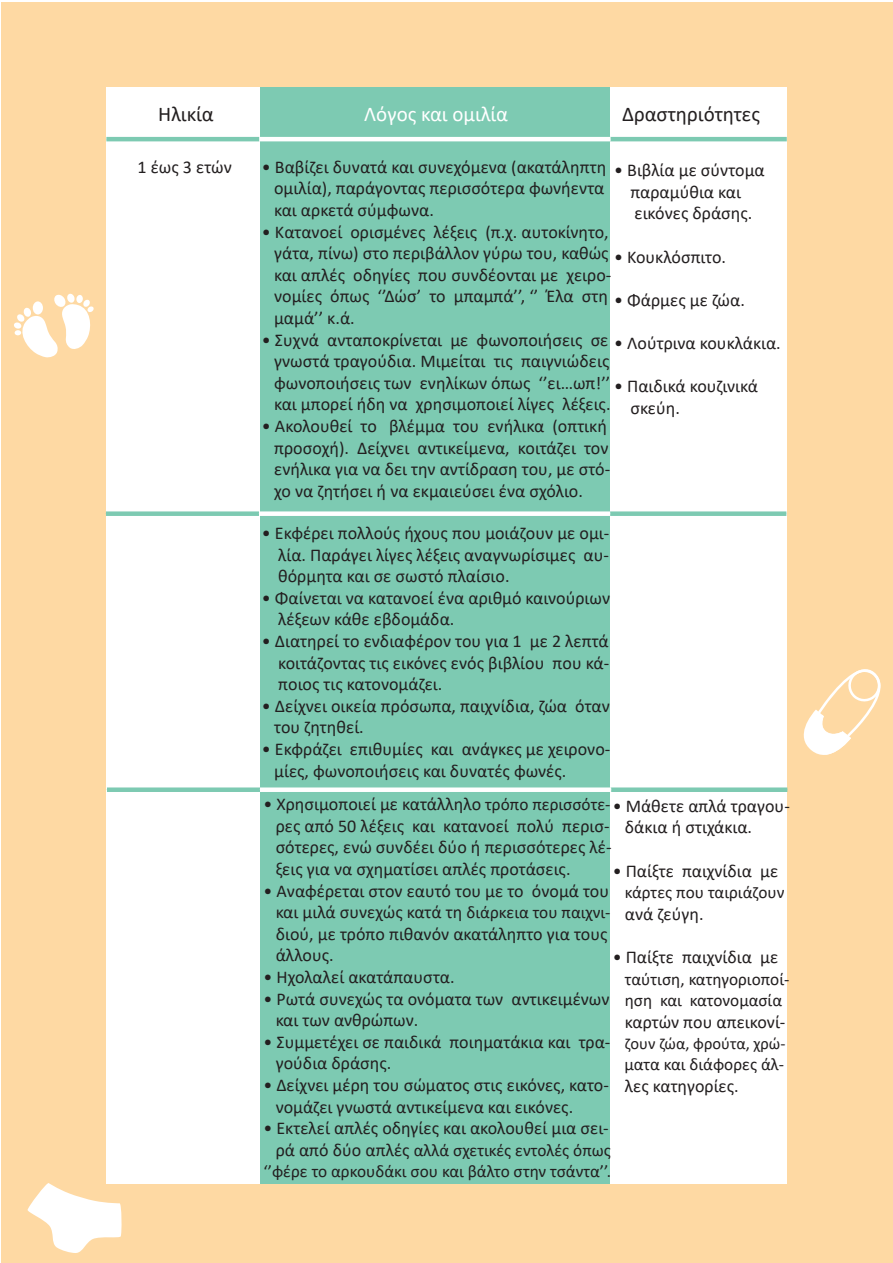
<style>
.page{position:relative;width:893px;height:1263px;background:#fff}
.page>*{position:absolute;margin:0;border:0;box-sizing:border-box;transform-origin:0 0}
.t1{font:21px "Calibri";color:#231f20}
.t2{font:21px "Calibri";color:#fff}
.t3{font:18px/21.6px "Calibri";color:#231f20}
.t4{font:17.25px/20.7px "Calibri";color:#231f20;text-align:right}
.t5{font:16.5px "Calibri";color:#231f20}
.s1{font-size:17.25px}
.s2{font-size:18px}
</style>
<div class="page">
<div style="left:2px;top:2px;width:891px;height:1261px;background:#fed9a3"></div>
<div style="left:259px;top:87px;width:357px;height:1096px;background:#7dcab2"></div>
<div style="left:106px;top:87px;width:153px;height:1096px;background:#fff"></div>
<div style="left:611px;top:88px;width:176px;height:1095px;background:#fff"></div>
<hr style="left:106px;top:137px;width:153px;height:4px;background:#7dcab2">
<hr style="left:610px;top:137px;width:177px;height:4px;background:#7dcab2">
<hr style="left:259px;top:137px;width:352px;height:4px;background:#fff">
<div style="left:106px;top:511px;width:153px;height:5px;background:#7dcab2"></div>
<div style="left:609px;top:511px;width:177px;height:5px;background:#7dcab2"></div>
<div style="left:259px;top:511px;width:351px;height:5px;background:#fff"></div>
<div style="left:107px;top:787px;width:153px;height:5px;background:#7dcab2"></div>
<div style="left:610px;top:787px;width:177px;height:5px;background:#7dcab2"></div>
<div style="left:260px;top:787px;width:351px;height:5px;background:#fff"></div>
<svg style="left:14px;top:293px;width:80px;height:65px"></svg>
<svg style="left:803px;top:669px;width:78px;height:86px"></svg>
<svg style="left:28px;top:1183px;width:94px;height:70px"></svg>
<p class="t1" style="left:158px;top:99px;width:57px">Ηλικία</p>
<p class="t2" style="left:364px;top:99px;width:145px">Λόγος και ομιλία</p>
<p class="t1" style="left:622px;top:99px;width:140px">Δραστηριότητες</p>
<p class="t3" style="left:138px;top:156px;width:96px">1 έως 3 ετών</p>
<p class="t3" style="left:274px;top:156px;width:334px;text-align:justify;text-indent:-12px">• Βαβίζει δυνατά και συνεχόμενα (ακατάληπτη ομιλία), παράγοντας περισσότερα φωνήεντα και αρκετά σύμφωνα.</p>
<p class="t3" style="left:274px;top:220px;width:339px;text-indent:-12px">• Κατανοεί ορισμένες λέξεις (π.χ. αυτοκίνητο, γάτα, πίνω) στο περιβάλλον γύρω του, καθώς και απλές οδηγίες που συνδέονται με χειρο&shy;νομίες όπως ‘’Δώσ’ το μπαμπά’’, ‘’ Έλα στη μαμά’’ κ.ά.</p>
<p class="t3" style="left:274px;top:328px;width:338px;text-align:justify;text-indent:-12px">• Συχνά ανταποκρίνεται με φωνοποιήσεις σε γνωστά τραγούδια. Μιμείται τις παιγνιώδεις φωνοποιήσεις των ενηλίκων όπως ‘’ει…ωπ!’’ και μπορεί ήδη να χρησιμοποιεί λίγες λέξεις.</p>
<p class="t3" style="left:274px;top:415px;width:338px;text-indent:-12px">• Ακολουθεί το βλέμμα του ενήλικα (οπτική προσοχή). Δείχνει αντικείμενα, κοιτάζει τον ενήλικα για να δει την αντίδραση του, με στό&shy;χο να ζητήσει ή να εκμαιεύσει ένα σχόλιο.</p>
<p class="t3" style="left:614px;top:159px;width:152px;text-align:center">• Βιβλία με σύντομα παραμύθια και εικόνες δράσης.</p>
<p class="t3" style="left:614px;top:245px;width:113px">• Κουκλόσπιτο.</p>
<p class="t3" style="left:614px;top:289px;width:132px">• Φάρμες με ζώα.</p>
<p class="t3" style="left:614px;top:332px;width:168px">• Λούτρινα κουκλάκια.</p>
<p class="t3" style="left:630px;top:375px;width:129px;text-indent:-16px">• Παιδικά κουζινικά σκεύη.</p>
<p class="t3" style="left:278px;top:522px;width:333px;text-align:justify;text-indent:-16px">• Εκφέρει πολλούς ήχους που μοιάζουν με ομι&shy;λία. Παράγει λίγες λέξεις αναγνωρίσιμες αυ&shy;θόρμητα και σε σωστό πλαίσιο.</p>
<p class="t3" style="left:278px;top:587px;width:333px;text-indent:-16px">• Φαίνεται να κατανοεί ένα αριθμό καινούριων λέξεων κάθε εβδομάδα.</p>
<p class="t3" style="left:278px;top:630px;width:332px;text-align:justify;text-indent:-16px">• Διατηρεί το ενδιαφέρον του για 1 με 2 λεπτά κοιτάζοντας τις εικόνες ενός βιβλίου που κά&shy;ποιος τις κατονομάζει.</p>
<p class="t3" style="left:274px;top:695px;width:337px;text-indent:-12px">• Δείχνει οικεία πρόσωπα, παιχνίδια, ζώα όταν του ζητηθεί.</p>
<p class="t3" style="left:274px;top:738px;width:338px;text-indent:-12px">• Εκφράζει επιθυμίες και ανάγκες με χειρονο&shy;μίες, φωνοποιήσεις και δυνατές φωνές.</p>
<p class="t3" style="left:276px;top:793px;width:516px;text-indent:-12px">• Χρησιμοποιεί με κατάλληλο <span class="s1">τρόπο περισσότε-</span>• Μάθετε απλά τραγου&shy;ρες από 50 λέξεις και κατανοεί πολύ περισ-<br>σότερες, ενώ συνδέει δύο ή περισσότερες λέ-<br>ξεις για να σχηματίσει απλές προτάσεις.</p>
<p class="t3" style="left:276px;top:879px;width:336px;text-indent:-12px">• Αναφέρεται στον εαυτό του με το όνομά του και μιλά συνεχώς κατά τη <span class="s1">διάρκεια του παιχνι&shy;</span>διού, με τρόπο πιθανόν ακατάληπτο για τους άλλους.</p>
<p class="t3" style="left:263px;top:966px;width:193px">• Ηχολαλεί ακατάπαυστα.</p>
<p class="t3" style="left:276px;top:987px;width:335px;text-indent:-12px">• Ρωτά συνεχώς τα ονόματα των αντικειμένων και των ανθρώπων.</p>
<p class="t3" style="left:276px;top:1031px;width:336px;text-indent:-12px">• Συμμετέχει σε παιδικά ποιηματάκια και τρα&shy;γούδια δράσης.</p>
<p class="t3" style="left:276px;top:1074px;width:335px;text-indent:-12px">• Δείχνει μέρη του σώματος στις εικόνες, κατο&shy;νομάζει γνωστά αντικείμενα και εικόνες.</p>
<p class="t3" style="left:263px;top:1117px;width:347px">• Εκτελεί απλές οδηγίες και ακολουθεί μια σει-</p>
<p class="t4" style="left:263px;top:1139px;width:349px"><span class="s2">ρά από δύο απλές</span> αλλά σχετικές εντολές όπως ‘’φέρε το αρκουδάκι σου και βάλτο στην τσάντα’’.</p>
<p class="t3" style="left:625px;top:816px;width:129px">δάκια ή στιχάκια.</p>
<p class="t3" style="left:613px;top:859px;width:167px">• Παίξτε παιχνίδια με</p>
<p class="t4" style="left:625px;top:882px;width:161px">κάρτες που ταιριάζουν</p>
<p class="t3" style="left:625px;top:902px;width:80px">ανά ζεύγη.</p>
<p class="t3" style="left:613px;top:946px;width:167px">• Παίξτε παιχνίδια με</p>
<p class="t4" style="left:625px;top:967px;width:166px;line-height:21.6px;text-align:left">ταύτιση, κατηγοριοποί&shy;ηση και κατονομασία</p>
<p class="t3" style="left:625px;top:1010px;width:162px">καρτών που απεικονί-</p>
<p class="t5" style="left:625px;top:1032px;width:162px">ζουν ζώα, φρούτα, χρώ-</p>
<p class="t4" style="left:624px;top:1053px;width:161px">ματα και διάφορες άλ-</p>
<p class="t3" style="left:625px;top:1074px;width:115px">λες κατηγορίες.</p>
</div>
